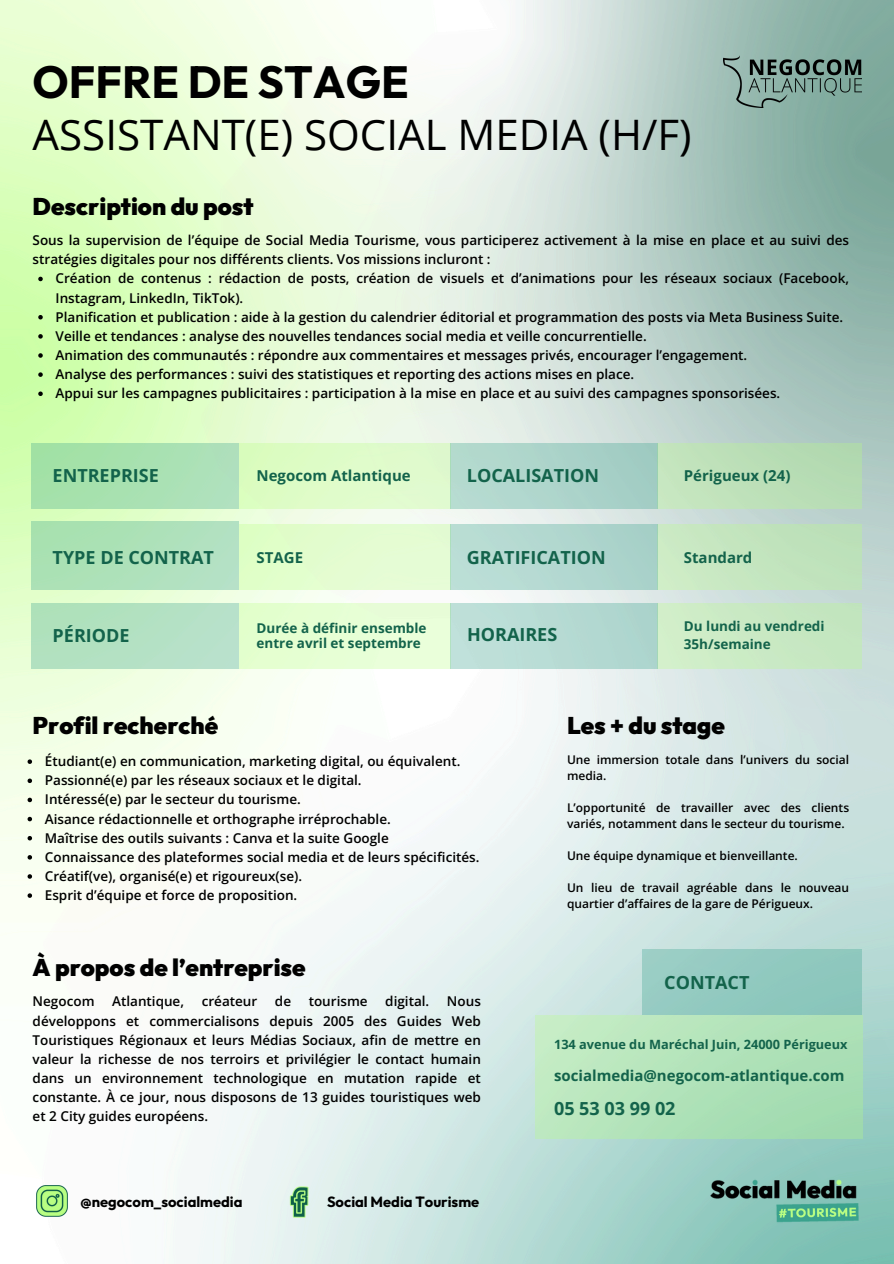
<style>
.page{position:relative;width:894px;height:1264px;background:#fff}
.page>*{position:absolute;margin:0;border:0;box-sizing:border-box;transform-origin:0 0}
.t1{font:700 45px "Outfit";color:#000}
.t2{font:42px "Open Sans";color:#000}
.t3{font:900 24px "Outfit";color:#000}
.t4{font:700 18px "Open Sans";color:#13634b}
.t5{font:700 15px "Open Sans";color:#13634b}
.t6{font:700 14.7px "Outfit";color:#000}
.t7{font:600 13.5px/19.2px "Open Sans";color:#000}
.t8{font:700 13.5px "Open Sans";color:#13634b}
.t9{font:700 12.75px "Open Sans";color:#13634b}
.t10{font:600 12px/16px "Open Sans";color:#000}
</style>
<div class="page">
<img style="left:0;top:0;width:892px;height:1263px">
<img style="left:33px;top:1181px;width:39px;height:40px">
<img style="left:279px;top:1181px;width:39px;height:40px">
<img style="left:723px;top:55px;width:138px;height:52px">
<div style="left:32px;top:442px;width:207px;height:66px;background:linear-gradient(to right,#a1e1a4,#afe1bd)"></div>
<div style="left:239px;top:442px;width:211px;height:66px;background:linear-gradient(to right,#dbfdbf,#e1fad1)"></div>
<div style="left:239px;top:524px;width:211px;height:66px;background:#e3fcd0"></div>
<div style="left:239px;top:602px;width:211px;height:66px;background:#e7ffd5"></div>
<div style="left:657px;top:442px;width:204px;height:66px;background:#bbdfb7"></div>
<div style="left:657px;top:524px;width:204px;height:66px;background:#c3e5be"></div>
<div style="left:657px;top:602px;width:204px;height:66px;background:#c9e9c3"></div>
<div style="left:450px;top:442px;width:207px;height:66px;background:#acd4ca"></div>
<div style="left:450px;top:524px;width:207px;height:66px;background:#b2d8d1"></div>
<div style="left:450px;top:602px;width:207px;height:66px;background:#b7dad3"></div>
<div style="left:32px;top:521px;width:207px;height:69px;background:#ade1b9"></div>
<div style="left:32px;top:602px;width:207px;height:66px;background:#b3e1c3"></div>
<div style="left:534px;top:1015px;width:327px;height:123px;background:linear-gradient(to right,#c2ebc3,#a3dbb1)"></div>
<div style="left:642px;top:949px;width:219px;height:66px;background:#90c9bf"></div>
<svg style="left:38px;top:277px;width:5px;height:4px"></svg>
<svg style="left:38px;top:315px;width:5px;height:4px"></svg>
<svg style="left:38px;top:334px;width:5px;height:4px"></svg>
<svg style="left:38px;top:353px;width:5px;height:5px"></svg>
<svg style="left:38px;top:372px;width:5px;height:5px"></svg>
<svg style="left:38px;top:391px;width:5px;height:5px"></svg>
<svg style="left:28px;top:759px;width:4px;height:5px"></svg>
<svg style="left:28px;top:778px;width:4px;height:5px"></svg>
<svg style="left:28px;top:797px;width:4px;height:5px"></svg>
<svg style="left:28px;top:816px;width:4px;height:5px"></svg>
<svg style="left:28px;top:836px;width:4px;height:4px"></svg>
<svg style="left:28px;top:855px;width:4px;height:4px"></svg>
<svg style="left:28px;top:874px;width:4px;height:4px"></svg>
<svg style="left:28px;top:893px;width:4px;height:4px"></svg>
<img style="left:707px;top:1177px;width:154px;height:48px">
<p class="t1" style="left:33px;top:52px;width:377px">OFFRE DE STAGE</p>
<h1 class="t2" style="left:33px;top:105px;width:660px">ASSISTANT(E) SOCIAL MEDIA (H/F)</h1>
<p class="t3" style="left:33px;top:190px;width:222px">Description du post</p>
<h3 class="t7" style="left:33px;top:230px;width:817px">Sous la supervision de l’équipe de Social Media Tourisme, vous participerez activement à la mise en place et au suivi des stratégies digitales pour nos différents clients. Vos missions incluront :</h3>
<p class="t7" style="left:56px;top:268px;width:794px">Création de contenus : rédaction de posts, création de visuels et d’animations pour les réseaux sociaux (Facebook,<br>Instagram, LinkedIn, TikTok).</p>
<p class="t7" style="left:56px;top:307px;width:788px">Planification et publication : aide à la gestion du calendrier éditorial et programmation des posts via Meta Business Suite.</p>
<p class="t7" style="left:56px;top:326px;width:592px">Veille et tendances : analyse des nouvelles tendances social media et veille concurrentielle.</p>
<p class="t7" style="left:56px;top:345px;width:693px">Animation des communautés : répondre aux commentaires et messages privés, encourager l’engagement.</p>
<p class="t7" style="left:56px;top:364px;width:580px">Analyse des performances : suivi des statistiques et reporting des actions mises en place.</p>
<p class="t7" style="left:56px;top:383px;width:726px">Appui sur les campagnes publicitaires : participation à la mise en place et au suivi des campagnes sponsorisées.</p>
<p class="t4" style="left:53px;top:463px;width:108px">ENTREPRISE</p>
<p class="t5" style="left:256px;top:465px;width:156px">Negocom Atlantique</p>
<h4 class="t4" style="left:467px;top:463px;width:134px">LOCALISATION</h4>
<h4 class="t5" style="left:683px;top:465px;width:108px">Périgueux (24)</h4>
<p class="t4" style="left:53px;top:544px;width:163px">TYPE DE CONTRAT</p>
<p class="t5" style="left:256px;top:546px;width:48px">STAGE</p>
<p class="t4" style="left:467px;top:544px;width:140px">GRATIFICATION</p>
<p class="t5" style="left:683px;top:546px;width:70px">Standard</p>
<h6 class="t4" style="left:53px;top:623px;width:78px">PÉRIODE</h6>
<p class="t8" style="left:256px;top:618px;width:171px">Durée à définir ensemble</p>
<p class="t8" style="left:256px;top:634px;width:166px">entre avril et septembre</p>
<p class="t4" style="left:467px;top:621px;width:92px">HORAIRES</p>
<h4 class="t8" style="left:683px;top:616px;width:142px">Du lundi au vendredi</h4>
<h4 class="t8" style="left:683px;top:634px;width:88px">35h/semaine</h4>
<h3 class="t3" style="left:33px;top:709px;width:187px">Profil recherché</h3>
<p class="t7" style="left:45px;top:751px;width:417px">Étudiant(e) en communication, marketing digital, ou équivalent.</p>
<p class="t7" style="left:45px;top:770px;width:318px">Passionné(e) par les réseaux sociaux et le digital.</p>
<h3 class="t7" style="left:45px;top:789px;width:257px">Intéressé(e) par le secteur du tourisme.</h3>
<p class="t7" style="left:45px;top:808px;width:347px">Aisance rédactionnelle et orthographe irréprochable.</p>
<p class="t7" style="left:45px;top:827px;width:345px">Maîtrise des outils suivants : Canva et la suite Google</p>
<p class="t7" style="left:45px;top:847px;width:436px">Connaissance des plateformes social media et de leurs spécificités.</p>
<p class="t7" style="left:45px;top:866px;width:259px">Créatif(ve), organisé(e) et rigoureux(se).</p>
<h3 class="t7" style="left:45px;top:885px;width:254px">Esprit d’équipe et force de proposition.</h3>
<p class="t3" style="left:33px;top:951px;width:274px">À propos de l’entreprise</p>
<p class="t7" style="left:33px;top:991px;width:63px">Negocom</p>
<p class="t7" style="left:112px;top:991px;width:73px">Atlantique,</p>
<p class="t7" style="left:202px;top:991px;width:57px">créateur</p>
<p class="t7" style="left:275px;top:991px;width:18px">de</p>
<p class="t7" style="left:308px;top:991px;width:60px">tourisme</p>
<p class="t7" style="left:385px;top:991px;width:45px">digital.</p>
<p class="t7" style="left:33px;top:991px;width:449px;text-align:justify;text-indent:414px">Nous développons et commercialisons depuis 2005 des Guides Web Touristiques Régionaux et leurs Médias Sociaux, afin de mettre en valeur la richesse de nos terroirs et privilégier le contact humain dans un environnement technologique en mutation rapide et constante. À ce jour, nous disposons de 13 guides touristiques web et 2 City guides européens.</p>
<h2 class="t6" style="left:81px;top:1191px;width:163px">@negocom_socialmedia</h2>
<p class="t6" style="left:327px;top:1191px;width:154px">Social Media Tourisme</p>
<p class="t3" style="left:567px;top:709px;width:159px">Les + du stage</p>
<h4 class="t10" style="left:567px;top:751px;width:283px">Une immersion totale dans l’univers du social media.</h4>
<p class="t10" style="left:567px;top:799px;width:283px">L’opportunité de travailler avec des clients variés, notamment dans le secteur du tourisme.</p>
<p class="t10" style="left:567px;top:847px;width:232px">Une équipe dynamique et bienveillante.</p>
<h5 class="t10" style="left:567px;top:879px;width:283px">Un lieu de travail agréable dans le nouveau quartier d’affaires de la gare de Périgueux.</h5>
<h4 class="t4" style="left:664px;top:969px;width:87px">CONTACT</h4>
<p class="t9" style="left:554px;top:1034px;width:295px">134 avenue du Maréchal Juin, 24000 Périgueux</p>
<h4 class="t5" style="left:554px;top:1064px;width:292px">socialmedia@negocom-atlantique.com</h4>
<p class="t4" style="left:554px;top:1095px;width:123px">05 53 03 99 02</p>
</div>
